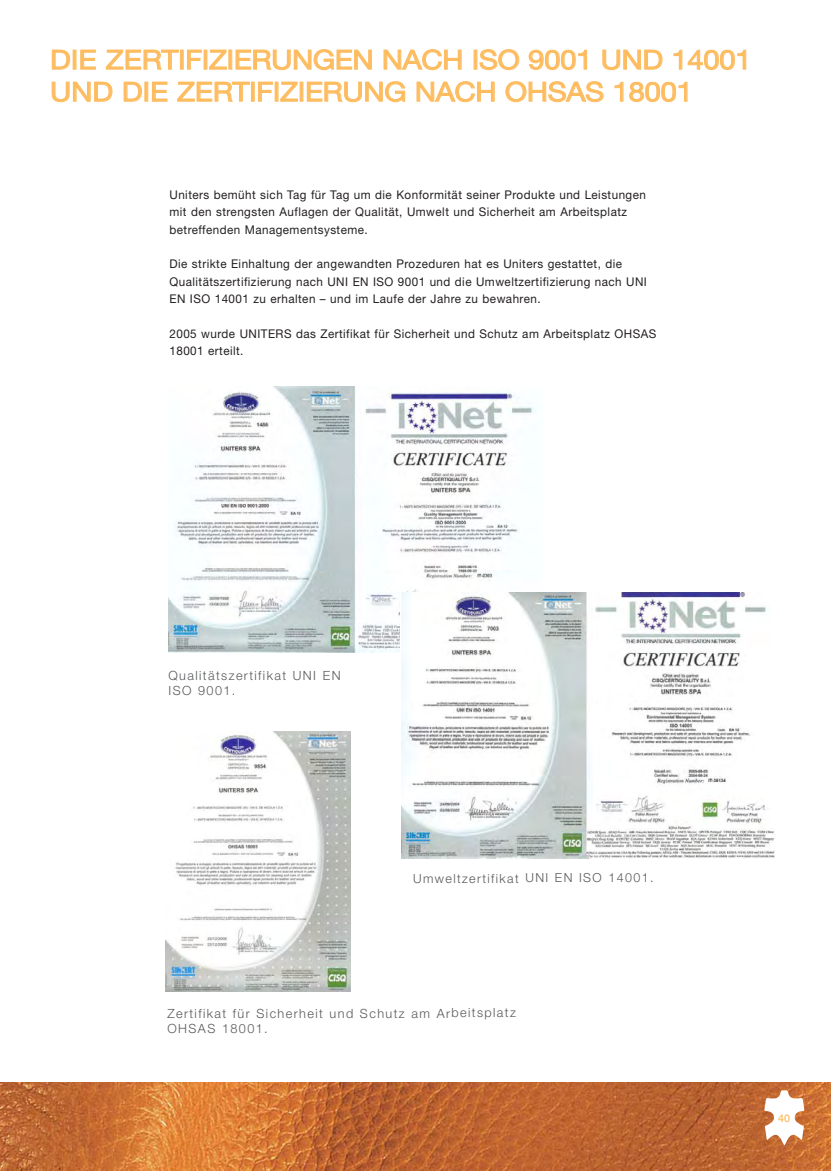
<style>
.page{position:relative;width:831px;height:1171px;background:#fff}
.page>*{position:absolute;margin:0;border:0;box-sizing:border-box;transform-origin:0 0}
.t1{font:26.7px/32.1px "Helvetica Neue";letter-spacing:-.01em;color:#fdbc5f;scale:1.1 1}
.t2{font:300 12.6px/15.3px "Helvetica Neue";letter-spacing:.11em;color:#58595b}
.t3{font:300 12.45px "Helvetica Neue";letter-spacing:.11em;color:#58595b}
.t4{font:12px/17.4px "Helvetica Neue";letter-spacing:.04em;color:#231f20}
.t5{font:500 10.65px "Helvetica Neue";color:#fdbc5f}
</style>
<div class="page">
<img style="left:0;top:1082px;width:831px;height:89px">
<svg style="left:764px;top:1090px;width:40px;height:55px"></svg>
<img style="left:169px;top:386px;width:368px;height:267px">
<img style="left:401px;top:592px;width:374px;height:266px">
<img style="left:166px;top:731px;width:184px;height:260px">
<h1 class="t1" style="left:50px;top:46px;width:639px">DIE ZERTIFIZIERUNGEN NACH ISO 9001 UND 14001<br>UND DIE ZERTIFIZIERUNG NACH OHSAS 18001</h1>
<p class="t4" style="left:169px;top:187px;width:478px">Uniters bemüht sich Tag für Tag um die Konformität seiner Produkte und Leistungen mit den strengsten Auflagen der Qualität, Umwelt und Sicherheit am Arbeitsplatz betreffenden Managementsysteme.</p>
<p class="t4" style="left:169px;top:256px;width:479px">Die strikte Einhaltung der angewandten Prozeduren hat es Uniters gestattet, die<br>Qualitätszertifizierung nach UNI EN ISO 9001 und die Umweltzertifizierung nach UNI<br>EN ISO 14001 zu erhalten – und im Laufe der Jahre zu bewahren.</p>
<p class="t4" style="left:169px;top:326px;width:488px">2005 wurde UNITERS das Zertifikat für Sicherheit und Schutz am Arbeitsplatz OHSAS<br>18001 erteilt.</p>
<p class="t2" style="left:168px;top:669px;width:174px">Qualitätszertifikat UNI EN<br>ISO 9001.</p>
<p class="t3" style="left:413px;top:873px;width:242px">Umweltzertifikat UNI EN ISO 14001.</p>
<p class="t2" style="left:167px;top:1006px;width:350px">Zertifikat für Sicherheit und Schutz am Arbeitsplatz<br>OHSAS 18001.</p>
<p class="t5" style="left:778px;top:1114px;width:13px">40</p>
</div>
